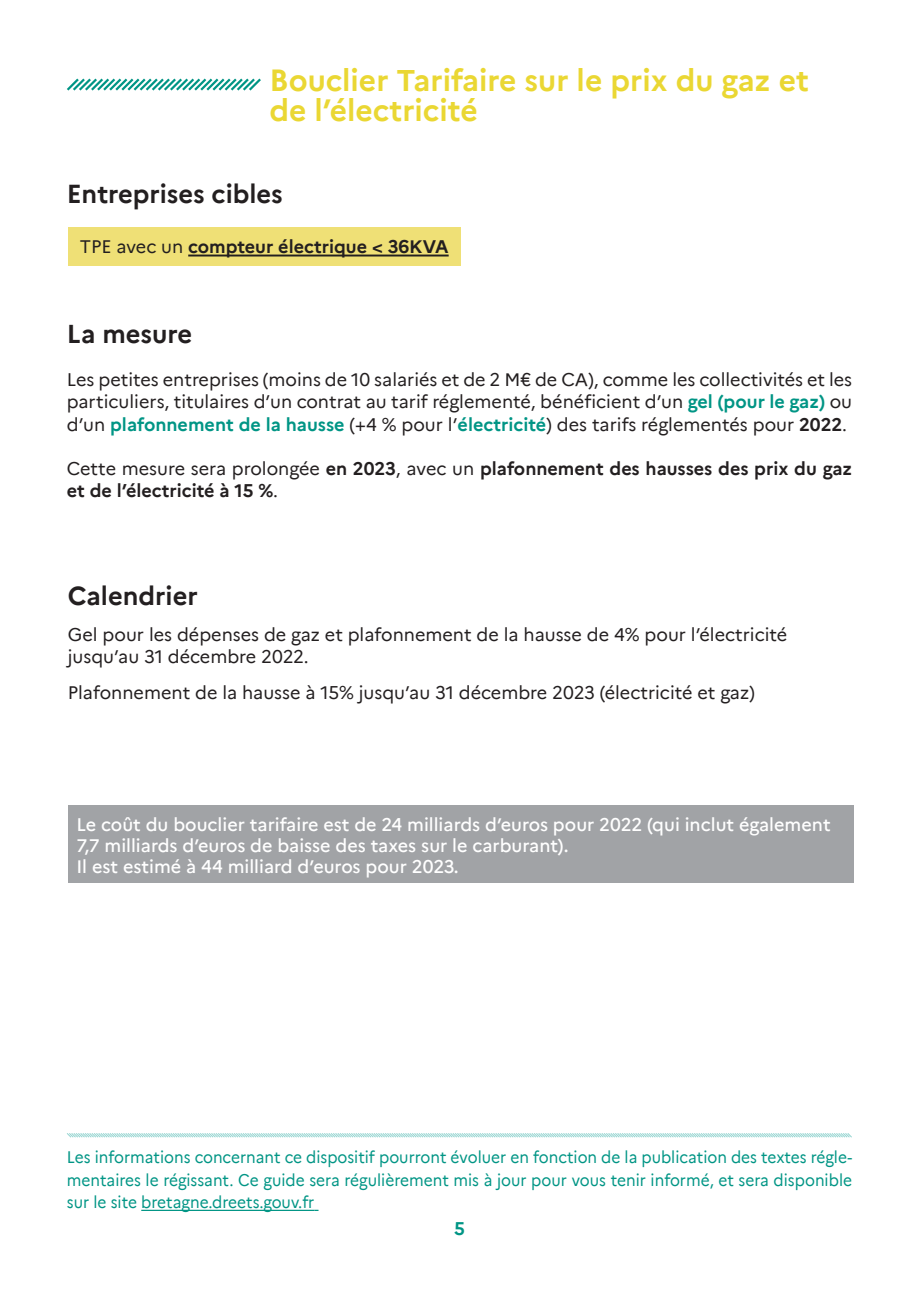
<style>
.page{position:relative;width:919px;height:1289px;background:#fff}
.page>*{position:absolute;margin:0;border:0;box-sizing:border-box;transform-origin:0 0}
.Mesures{font:700 30px/30px "Marianne";color:#ead733}
.Entreprises_cibles{font:700 25.5px "Marianne";color:#231f20}
.t1{font:18px/22.5px "Marianne";color:#231f20}
.t2{font:500 18px/21px "Marianne";color:#fff}
.t3{font:700 18px/22.5px "Marianne";color:#231f20}
.t4{font:700 18px "Marianne";color:#009585}
.t5{font:16.5px/22.5px "Marianne";color:#009585;text-align:justify;scale:.94 1}
.s1{font-weight:400}
.s2{font-weight:700;color:#009585}
.s3{font-weight:700}
</style>
<div class="page">
<div style="left:68px;top:805px;width:785px;height:77px;background:#a1a3a6"></div>
<svg style="left:67px;top:78px;width:194px;height:13px"></svg>
<div style="left:68px;top:227px;width:392px;height:38px;background:#efe076"></div>
<hr style="left:188px;top:254px;width:260px;height:2px;background:#231f20">
<svg style="left:67px;top:1133px;width:785px;height:5px"></svg>
<hr style="left:141px;top:1209px;width:173px;height:1px;background:#009585">
<p class="Mesures" style="left:269px;top:63px;width:541px">Bouclier Tarifaire sur le prix du gaz et de l’électricité</p>
<p class="Entreprises_cibles" style="left:67px;top:174px;width:217px">Entreprises cibles</p>
<p class="t3" style="left:80px;top:234px;width:370px"><span class="s1">TPE avec un</span> compteur électrique &lt; 36KVA</p>
<p class="Entreprises_cibles" style="left:67px;top:314px;width:127px">La mesure</p>
<p class="t1" style="left:67px;top:367px;width:786px;text-align:justify">Les petites entreprises (moins de 10 salariés et de 2 M€ de CA), comme les collectivités et les particuliers, titulaires d’un contrat au tarif réglementé, bénéficient d’un <span class="s2">gel (pour le gaz)</span> ou d’un <span class="s2">plafonnement de la hausse</span> (+4 % pour l’<span class="s2">électricité</span>) des tarifs réglementés pour <span class="s3">2022</span>.</p>
<p class="t3" style="left:67px;top:455px;width:786px"><span class="s1">Cette mesure sera prolongée</span> en 2023<span class="s1">, avec un</span> plafonnement des hausses des prix du gaz et de l’électricité à 15 %<span class="s1">.</span></p>
<p class="Entreprises_cibles" style="left:68px;top:576px;width:131px">Calendrier</p>
<p class="t1" style="left:68px;top:621px;width:721px">Gel pour les dépenses de gaz et plafonnement de la hausse de 4% pour l’électricité jusqu’au 31 décembre 2022.</p>
<p class="t1" style="left:68px;top:679px;width:688px">Plafonnement de la hausse à 15% jusqu’au 31 décembre 2023 (électricité et gaz)</p>
<p class="t2" style="left:76px;top:812px;width:755px">Le coût du bouclier tarifaire est de 24 milliards d’euros pour 2022 (qui inclut également<br>7,7 milliards d’euros de baisse des taxes sur le carburant).<br>Il est estimé à 44 milliard d’euros pour 2023.</p>
<p class="t5" style="left:67px;top:1144px;width:837px">Les informations concernant ce dispositif pourront évoluer en fonction de la publication des textes régle&shy;mentaires le régissant. Ce guide sera régulièrement mis à jour pour vous tenir informé, et sera disponible sur le site bretagne.dreets.gouv.fr</p>
<p class="t4" style="left:454px;top:1214px;width:12px">5</p>
</div>
